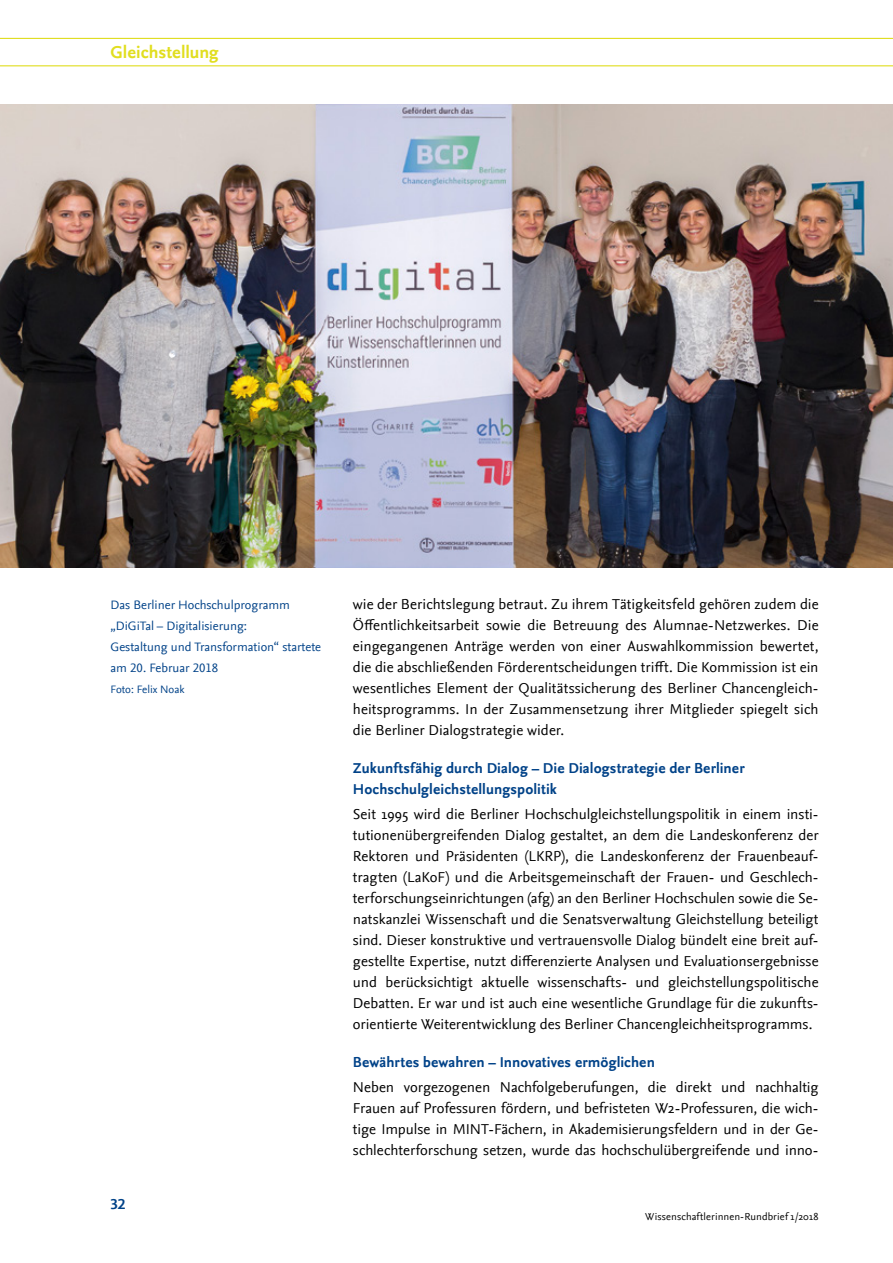
<style>
.page{position:relative;width:893px;height:1263px;background:#fff}
.page>*{position:absolute;margin:0;border:0;box-sizing:border-box;transform-origin:0 0}
.t1{font:700 18px "Nexus Sans";letter-spacing:-.005em;color:#e1de1f}
.t2{font:15px/21px "Nexus Sans";color:#000;text-align:justify}
.t3{font:700 15px/21px "Nexus Sans";letter-spacing:.005em;color:#004288}
.t4{font:700 15px "Nexus Sans TF";color:#004288}
.t5{font:12.75px/21px "Nexus Sans TF";color:#004288}
.t6{font:11.25px "Nexus Sans TF";color:#004288}
.t7{font:10.5px "Nexus Sans";letter-spacing:.01em;color:#000}
</style>
<div class="page">
<hr style="left:0;top:65px;width:893px;height:1px;background:#e0de20">
<hr style="left:0;top:38px;width:893px;height:1px;background:#e0de20">
<img style="left:0;top:104px;width:893px;height:463px">
<p class="t1" style="left:111px;top:42px;width:110px">Gleichstellung</p>
<p class="t5" style="left:111px;top:594px;width:212px">Das Berliner Hochschulprogramm „DiGiTal – Digitalisierung:<br>Gestaltung und Transformation“ startete am 20. Februar 2018</p>
<p class="t6" style="left:111px;top:683px;width:76px">Foto: Felix Noak</p>
<p class="t4" style="left:111px;top:1196px;width:16px">32</p>
<p class="t2" style="left:353px;top:594px;width:467px">wie der Berichtslegung betraut. Zu ihrem Tätigkeitsfeld gehören zudem die Öffentlichkeitsarbeit sowie die Betreuung des Alumnae-Netzwerkes. Die eingegangenen Anträge werden von einer Auswahlkommission bewertet, die die abschließenden Förderentscheidungen trifft. Die Kommission ist ein wesentliches Element der Qualitätssicherung des Berliner Chancengleich&shy;heitsprogramms. In der Zusammensetzung ihrer Mitglieder spiegelt sich die Berliner Dialogstrategie wider.</p>
<p class="t3" style="left:353px;top:758px;width:393px">Zukunftsfähig durch Dialog – Die Dialogstrategie der Berliner<br>Hochschulgleichstellungspolitik</p>
<p class="t2" style="left:353px;top:804px;width:467px">Seit 1995 wird die Berliner Hochschulgleichstellungspolitik in einem insti&shy;tutionenübergreifenden Dialog gestaltet, an dem die Landeskonferenz der Rektoren und Präsidenten (LKRP), die Landeskonferenz der Frauenbeauf&shy;tragten (LaKoF) und die Arbeitsgemeinschaft der Frauen- und Geschlech&shy;terforschungseinrichtungen (afg) an den Berliner Hochschulen sowie die Se&shy;natskanzlei Wissenschaft und die Senatsverwaltung Gleichstellung beteiligt sind. Dieser konstruktive und vertrauensvolle Dialog bündelt eine breit auf&shy;gestellte Expertise, nutzt differenzierte Analysen und Evaluationsergebnisse und berücksichtigt aktuelle wissenschafts- und gleichstellungspolitische Debatten. Er war und ist auch eine wesentliche Grundlage für die zukunfts&shy;orientierte Weiterentwicklung des Berliner Chancengleichheitsprogramms.</p>
<p class="t3" style="left:353px;top:1052px;width:304px">Bewährtes bewahren – Innovatives ermöglichen</p>
<p class="t2" style="left:353px;top:1077px;width:467px">Neben vorgezogenen Nachfolgeberufungen, die direkt und nachhaltig Frauen auf Professuren fördern, und befristeten W2-Professuren, die wich&shy;tige Impulse in MINT-Fächern, in Akademisierungsfeldern und in der Ge&shy;schlechterforschung setzen, wurde das hochschulübergreifende und inno-</p>
<p class="t7" style="left:645px;top:1211px;width:175px">Wissenschaftlerinnen-Rundbrief 1/2018</p>
</div>
